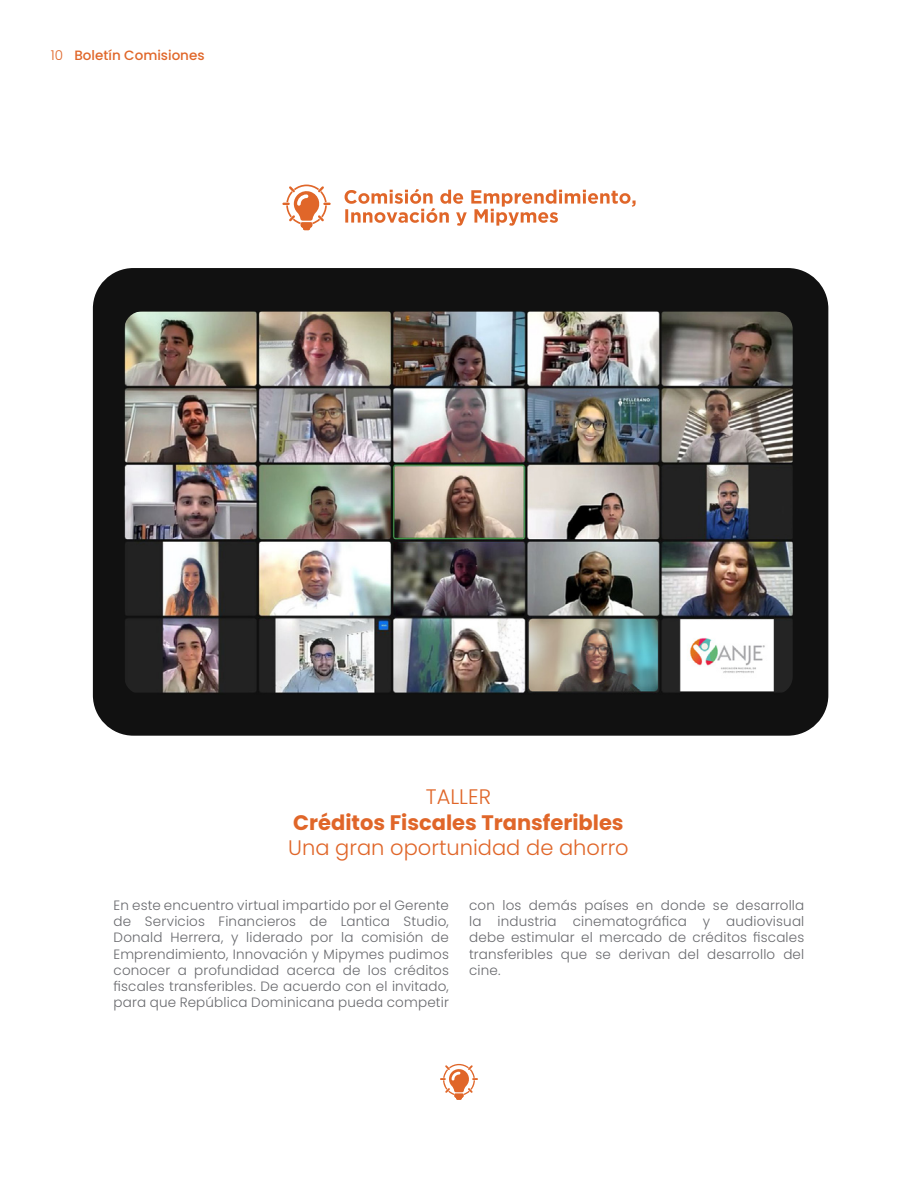
<style>
.page{position:relative;width:918px;height:1188px;background:#fff}
.page>*{position:absolute;margin:0;border:0;box-sizing:border-box;transform-origin:0 0}
.t1{font:300 21px "Poppins";color:#e06629}
.t2{font:700 21px "Poppins";color:#e06629}
.t3{font:300 13.5px/16.2px "Poppins";letter-spacing:.015em;color:#696a6e;text-align:justify}
.t4{font:500 13.5px "Poppins";color:#e06629}
.s1{font-weight:300}
</style>
<div class="page">
<svg style="left:345px;top:189px;width:291px;height:37px"></svg>
<svg style="left:282px;top:185px;width:49px;height:45px"></svg>
<svg style="left:440px;top:1064px;width:38px;height:36px"></svg>
<div style="left:93px;top:268px;width:735px;height:468px;background:#111;border-radius:40px"></div>
<img style="left:124px;top:311px;width:669px;height:382px">
<p class="t4" style="left:51px;top:48px;width:155px"><span class="s1">10</span> Boletín Comisiones</p>
<h1 class="t1" style="left:426px;top:785px;width:67px">TALLER</h1>
<h1 class="t2" style="left:293px;top:810px;width:332px">Créditos Fiscales Transferibles</h1>
<h1 class="t1" style="left:288px;top:835px;width:342px">Una gran oportunidad de ahorro</h1>
<p class="t3" style="left:114px;top:897px;width:337px">En este encuentro virtual impartido por el Gerente de Servicios Financieros de Lantica Studio, Donald Herrera, y liderado por la comisión de Emprendimiento, Innovación y Mipymes pudimos conocer a profundidad acerca de los créditos fiscales transferibles. De acuerdo con el invitado, para que República Dominicana pueda competir</p>
<p class="t3" style="left:469px;top:897px;width:337px">con los demás países en donde se desarrolla la industria cinematográfica y audiovisual debe estimular el mercado de créditos fiscales transferibles que se derivan del desarrollo del cine.</p>
</div>
